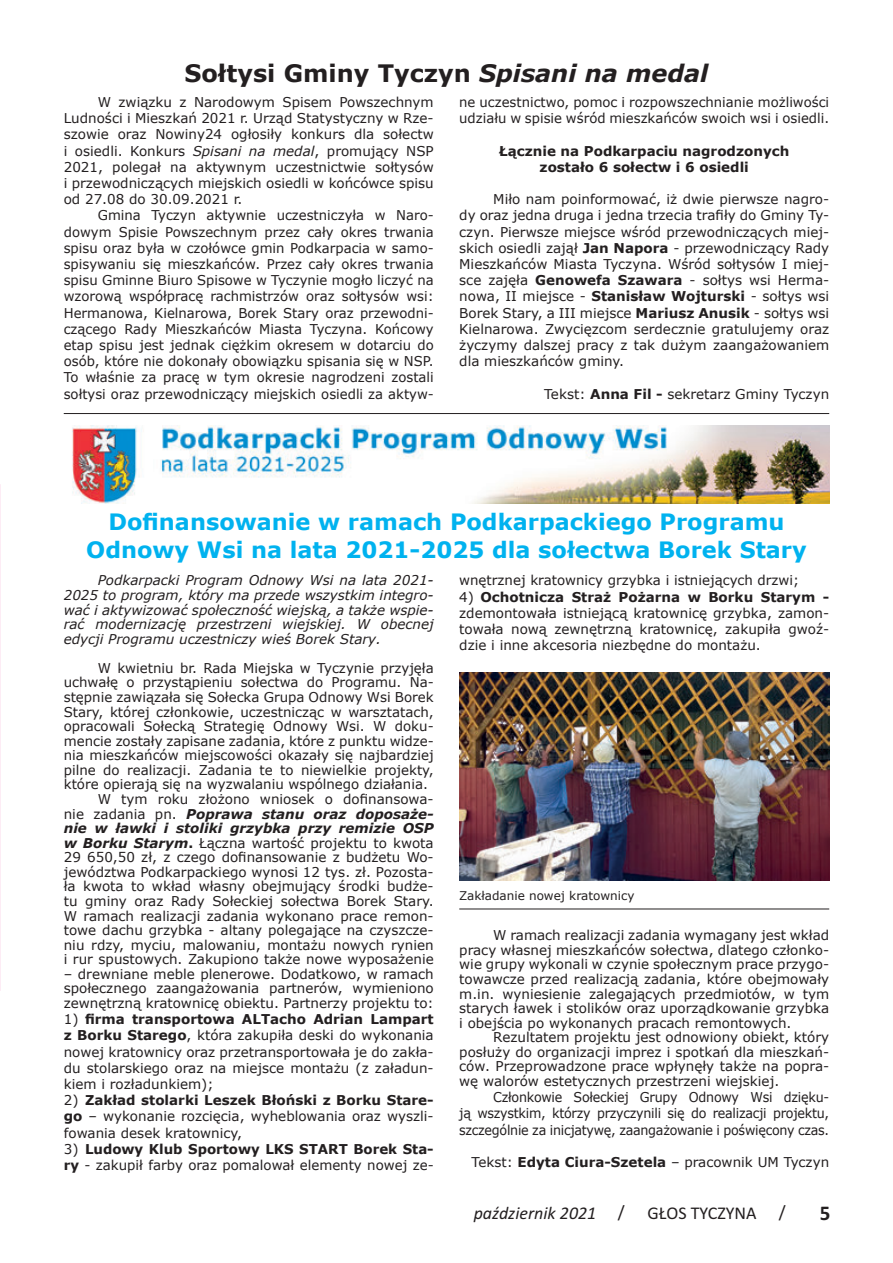
<style>
.page{position:relative;width:893px;height:1263px;background:#fff}
.page>*{position:absolute;margin:0;border:0;box-sizing:border-box;transform-origin:0 0}
.t1{font:700 24px "Verdana";color:#231f20}
.t2{font:700 22.5px "Verdana";color:#00b2ef}
.t3{font:700 21px "Calibri";color:#231f20}
.t4{font:italic 18px "Calibri";color:#231f20}
.t5{font:18px "Calibri";color:#231f20}
.Normalny1{font:13.5px/16.2px "Verdana";color:#231f20;text-align:justify}
.t6{font:italic 13.5px/14.5px "Verdana";color:#231f20;text-align:justify}
.Normalny1-2{font:13.5px/16.2px "Verdana";color:#231f20;text-align:justify;scale:.94 1}
.t7{font:700 13.5px "Verdana";color:#231f20}
.Normalny1-3{font:12px "Verdana";color:#231f20}
.s1{font-style:italic}
.s2{font-weight:700}
.s3{font-weight:700;font-style:italic}
.s4{font-style:normal}
</style>
<div class="page">
<img style="left:459px;top:673px;width:370px;height:207px">
<img style="left:72px;top:425px;width:757px;height:79px">
<svg style="left:0;top:484px;width:1px;height:507px"></svg>
<hr style="left:459px;top:909px;width:370px;height:1px;background:#231f20">
<hr style="left:64px;top:413px;width:765px;height:1px;background:#231f20">
<p class="t1" style="left:184px;top:56px;width:525px">Sołtysi Gminy Tyczyn <span class="s1">Spisani na medal</span></p>
<p class="Normalny1" style="left:459px;top:94px;width:371px">ne uczestnictwo, pomoc i rozpowszechnianie możliwości udziału w spisie wśród mieszkańców swoich wsi i osiedli.</p>
<p class="t7" style="left:499px;top:141px;width:292px">Łącznie na Podkarpaciu nagrodzonych</p>
<p class="t7" style="left:540px;top:157px;width:211px">zostało 6 sołectw i 6 osiedli</p>
<p class="Normalny1" style="left:459px;top:191px;width:371px;text-indent:34px">Miło nam poinformować, iż dwie pierwsze nagro&shy;dy oraz jedna druga i jedna trzecia trafiły do Gminy Ty&shy;czyn. Pierwsze miejsce wśród przewodniczących miej&shy;skich osiedli zajął <span class="s2">Jan Napora</span> - przewodniczący Rady Mieszkańców Miasta Tyczyna. Wśród sołtysów I miej&shy;sce zajęła <span class="s2">Genowefa Szawara</span> - sołtys wsi Herma&shy;nowa, II miejsce - <span class="s2">Stanisław Wojturski</span> - sołtys wsi Borek Stary, a III miejsce <span class="s2">Mariusz Anusik</span> - sołtys wsi Kielnarowa. Zwycięzcom serdecznie gratulujemy oraz życzymy dalszej pracy z tak dużym zaangażowaniem dla mieszkańców gminy.</p>
<p class="Normalny1" style="left:544px;top:385px;width:287px">Tekst: <span class="s2">Anna Fil -</span> sekretarz Gminy Tyczyn</p>
<p class="Normalny1" style="left:64px;top:94px;width:371px;text-indent:34px">W związku z Narodowym Spisem Powszechnym Ludności i Mieszkań 2021 r. Urząd Statystyczny w Rze&shy;szowie oraz Nowiny24 ogłosiły konkurs dla sołectw i osiedli. Konkurs <span class="s1">Spisani na medal</span>, promujący NSP 2021, polegał na aktywnym uczestnictwie sołtysów i przewodniczących miejskich osiedli w końcówce spisu od 27.08 do 30.09.2021 r.</p>
<p class="Normalny1" style="left:64px;top:207px;width:371px;text-indent:34px">Gmina Tyczyn aktywnie uczestniczyła w Naro&shy;dowym Spisie Powszechnym przez cały okres trwania spisu oraz była w czołówce gmin Podkarpacia w samo&shy;spisywaniu się mieszkańców. Przez cały okres trwania spisu Gminne Biuro Spisowe w Tyczynie mogło liczyć na wzorową współpracę rachmistrzów oraz sołtysów wsi:<br>Hermanowa, Kielnarowa, Borek Stary oraz przewodni&shy;czącego Rady Mieszkańców Miasta Tyczyna. Końcowy etap spisu jest jednak ciężkim okresem w dotarciu do osób, które nie dokonały obowiązku spisania się w NSP.<br>To właśnie za pracę w tym okresie nagrodzeni zostali sołtysi oraz przewodniczący miejskich osiedli za aktyw-</p>
<p class="t2" style="left:108px;top:505px;width:677px">Dofinansowanie w ramach Podkarpackiego Programu</p>
<p class="t2" style="left:86px;top:534px;width:722px">Odnowy Wsi na lata 2021-2025 dla sołectwa Borek Stary</p>
<p class="Normalny1" style="left:459px;top:572px;width:341px">wnętrznej kratownicy grzybka i istniejących drzwi;</p>
<p class="Normalny1" style="left:459px;top:588px;width:371px">4) <span class="s2">Ochotnicza Straż Pożarna w Borku Starym - </span>zdemontowała istniejącą kratownicę grzybka, zamon&shy;towała nową zewnętrzną kratownicę, zakupiła gwoź&shy;dzie i inne akcesoria niezbędne do montażu.</p>
<p class="t6" style="left:64px;top:573px;width:371px;text-indent:34px">Podkarpacki Program Odnowy Wsi na lata 2021- 2025 to program, który ma przede wszystkim integro&shy;wać i aktywizować społeczność wiejską, a także wspie&shy;rać modernizację przestrzeni wiejskiej. W obecnej edycji Programu uczestniczy wieś Borek Stary.</p>
<p class="Normalny1" style="left:64px;top:660px;width:371px;line-height:14.5px;text-indent:34px">W kwietniu br. Rada Miejska w Tyczynie przyjęła uchwałę o przystąpieniu sołectwa do Programu. Na&shy;stępnie zawiązała się Sołecka Grupa Odnowy Wsi Borek Stary, której członkowie, uczestnicząc w warsztatach, opracowali Sołecką Strategię Odnowy Wsi. W doku&shy;mencie zostały zapisane zadania, które z punktu widze&shy;nia mieszkańców miejscowości okazały się najbardziej pilne do realizacji. Zadania te to niewielkie projekty, które opierają się na wyzwalaniu wspólnego działania.</p>
<p class="Normalny1" style="left:64px;top:792px;width:371px;line-height:14.5px;text-indent:34px">W tym roku złożono wniosek o dofinansowa&shy;nie zadania pn. <span class="s3">Poprawa stanu oraz doposaże&shy;nie w ławki i stoliki grzybka przy remizie OSP w Borku Starym</span><span class="s2">.</span> Łączna wartość projektu to kwota 29 650,50 zł, z czego dofinansowanie z budżetu Wo&shy;jewództwa Podkarpackiego wynosi 12 tys. zł. Pozosta&shy;ła kwota to wkład własny obejmujący środki budże&shy;tu gminy oraz Rady Sołeckiej sołectwa Borek Stary.<br>W ramach realizacji zadania wykonano prace remon&shy;towe dachu grzybka - altany polegające na czyszcze&shy;niu rdzy, myciu, malowaniu, montażu nowych rynien i rur spustowych. Zakupiono także nowe wyposażenie</p>
<p class="Normalny1" style="left:64px;top:966px;width:371px;line-height:14.5px">– drewniane meble plenerowe. Dodatkowo, w ramach społecznego zaangażowania partnerów, wymieniono zewnętrzną kratownicę obiektu. Partnerzy projektu to:</p>
<p class="Normalny1" style="left:64px;top:1011px;width:371px">1) <span class="s2">firma transportowa ALTacho Adrian Lampart z Borku Starego</span>, która zakupiła deski do wykonania nowej kratownicy oraz przetransportowała je do zakła&shy;du stolarskiego oraz na miejsce montażu (z załadun&shy;kiem i rozładunkiem);</p>
<p class="Normalny1" style="left:64px;top:1092px;width:371px">2) <span class="s2">Zakład stolarki Leszek Błoński z Borku Stare&shy;go</span> – wykonanie rozcięcia, wyheblowania oraz wyszli&shy;fowania desek kratownicy,</p>
<p class="Normalny1" style="left:64px;top:1140px;width:371px">3) <span class="s2">Ludowy Klub Sportowy LKS START Borek Sta&shy;ry</span> - zakupił farby oraz pomalował elementy nowej ze-</p>
<p class="Normalny1-3" style="left:459px;top:887px;width:177px">Zakładanie nowej kratownicy</p>
<p class="Normalny1" style="left:459px;top:928px;width:371px;line-height:14.5px;text-indent:34px">W ramach realizacji zadania wymagany jest wkład pracy własnej mieszkańców sołectwa, dlatego członko&shy;wie grupy wykonali w czynie społecznym prace przygo&shy;towawcze przed realizacją zadania, które obejmowały m.in. wyniesienie zalegających przedmiotów, w tym starych ławek i stolików oraz uporządkowanie grzybka i obejścia po wykonanych pracach remontowych.</p>
<p class="Normalny1" style="left:459px;top:1030px;width:371px;line-height:14.5px;text-indent:34px">Rezultatem projektu jest odnowiony obiekt, który posłuży do organizacji imprez i spotkań dla mieszkań&shy;ców. Przeprowadzone prace wpłynęły także na popra&shy;wę walorów estetycznych przestrzeni wiejskiej.</p>
<p class="Normalny1-2" style="left:459px;top:1089px;width:395px;text-indent:34px">Członkowie Sołeckiej Grupy Odnowy Wsi dzięku&shy;ją wszystkim, którzy przyczynili się do realizacji projektu, szczególnie za inicjatywę, zaangażowanie i poświęcony czas.</p>
<p class="Normalny1" style="left:471px;top:1154px;width:359px">Tekst: <span class="s2">Edyta Ciura-Szetela</span> – pracownik UM Tyczyn</p>
<h3 class="t4" style="left:474px;top:1201px;width:152px">październik 2021 <span class="s4">/</span></h3>
<h3 class="t5" style="left:647px;top:1200px;width:140px">GŁOS TYCZYNA /</h3>
<h3 class="t3" style="left:820px;top:1198px;width:12px">5</h3>
</div>
